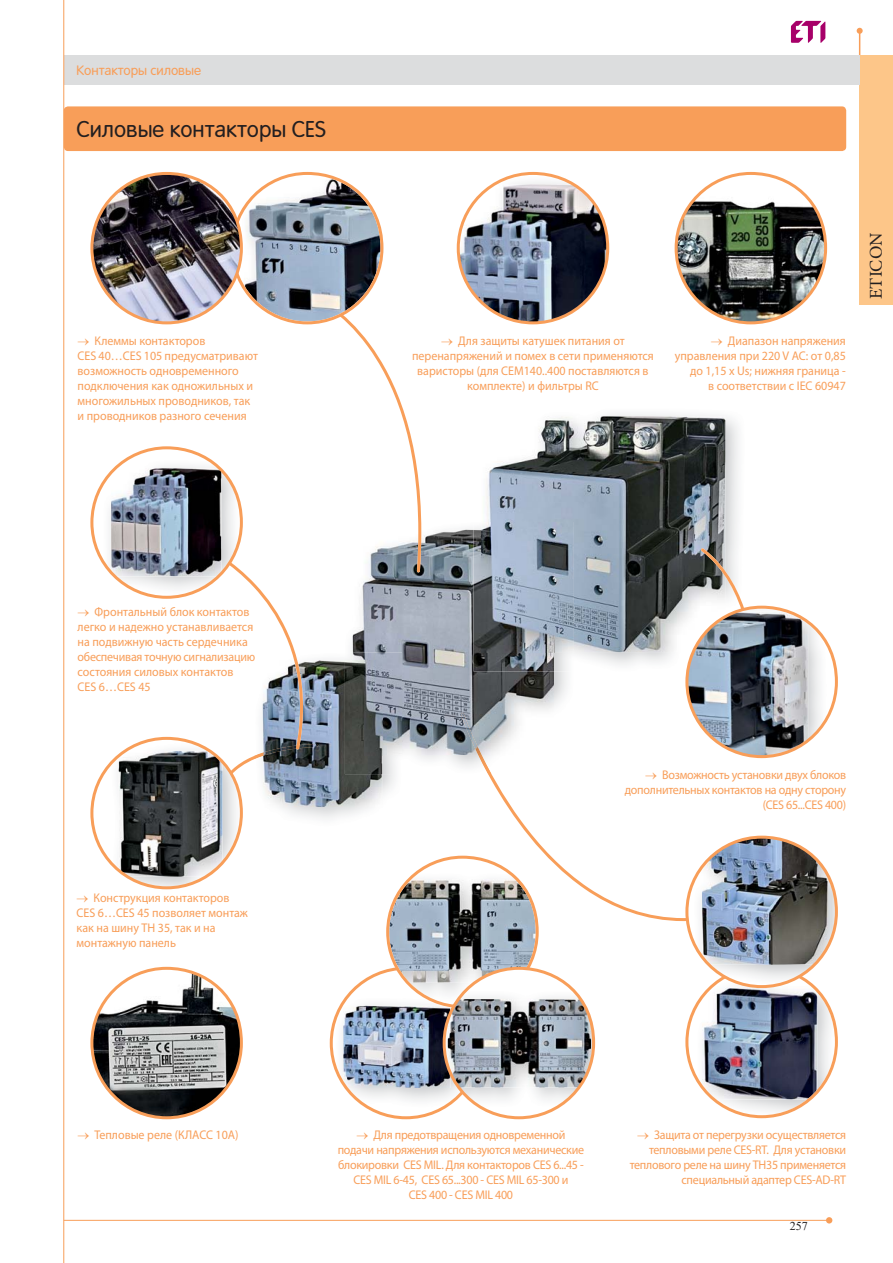
<style>
.page{position:relative;width:893px;height:1263px;background:#fff}
.page>*{position:absolute;margin:0;border:0;box-sizing:border-box;transform-origin:0 0}
.t1{font:22.5px "Rotonda C";color:#231f20}
.t2{font:18px "Minion Pro";letter-spacing:-.005em;color:#231f20}
.t3{font:13.5px "Rotonda C";color:#f89e59}
.t4{font:12.6px/15px "Myriad Pro";letter-spacing:-.005em;color:#f89e59;scale:.95 1}
.t5{font:12px "Times New Roman";color:#231f20}
</style>
<div class="page">
<svg style="left:791px;top:21px;width:34px;height:22px"></svg>
<div style="left:826px;top:1217px;width:6px;height:7px;background:#f89e59;border-radius:50%"></div>
<svg style="left:857px;top:28px;width:6px;height:27px"></svg>
<hr style="left:64px;top:1220px;width:762px;height:1px;background:#f89e59">
<div style="left:859px;top:55px;width:34px;height:250px;background:#fdc689"></div>
<div style="left:64px;top:55px;width:796px;height:30px;background:#dcddde"></div>
<hr style="left:63px;top:0;width:1px;height:1263px;background:#f89e59">
<div style="left:64px;top:106px;width:782px;height:45px;background:#f89e59;border-radius:4px"></div>
<svg style="left:461px;top:774px;width:233px;height:147px"></svg>
<img style="left:92px;top:968px;width:119px;height:112px">
<img style="left:92px;top:968px;width:149px;height:150px;border-radius:50%">
<div style="left:90px;top:967px;width:153px;height:152px;border:3px solid #f89e59;border-radius:50%"></div>
<svg style="left:676px;top:173px;width:149px;height:150px"></svg>
<img style="left:676px;top:186px;width:149px;height:137px">
<div style="left:675px;top:172px;width:152px;height:152px;border:3px solid #f89e59;border-radius:50%"></div>
<img style="left:111px;top:743px;width:130px;height:145px">
<img style="left:118px;top:751px;width:105px;height:126px">
<svg style="left:685px;top:985px;width:153px;height:133px"></svg>
<img style="left:694px;top:864px;width:142px;height:121px">
<img style="left:814px;top:855px;width:16px;height:110px">
<img style="left:702px;top:837px;width:112px;height:128px">
<div style="left:685px;top:836px;width:153px;height:152px;border:3px solid #f89e59;border-radius:50%"></div>
<img style="left:492px;top:176px;width:84px;height:8px">
<img style="left:458px;top:184px;width:148px;height:139px">
<div style="left:457px;top:172px;width:152px;height:152px;border:3px solid #f89e59;border-radius:50%"></div>
<svg style="left:444px;top:968px;width:150px;height:150px"></svg>
<img style="left:539px;top:991px;width:55px;height:116px">
<svg style="left:330px;top:856px;width:209px;height:263px"></svg>
<img style="left:447px;top:999px;width:144px;height:89px">
<div style="left:443px;top:967px;width:152px;height:152px;border:3px solid #f89e59;border-radius:50%"></div>
<img style="left:478px;top:755px;width:13px;height:19px">
<img style="left:421px;top:530px;width:133px;height:225px">
<img style="left:461px;top:713px;width:21px;height:42px">
<img style="left:574px;top:414px;width:165px;height:251px">
<img style="left:473px;top:530px;width:81px;height:141px">
<img style="left:486px;top:416px;width:239px;height:236px">
<img style="left:481px;top:522px;width:93px;height:130px">
<img style="left:481px;top:530px;width:73px;height:122px">
<svg style="left:92px;top:448px;width:149px;height:149px"></svg>
<img style="left:103px;top:460px;width:104px;height:136px">
<img style="left:111px;top:468px;width:96px;height:108px">
<svg style="left:207px;top:172px;width:214px;height:643px"></svg>
<img style="left:92px;top:173px;width:149px;height:150px;border-radius:50%">
<img style="left:92px;top:240px;width:75px;height:83px">
<div style="left:90px;top:172px;width:153px;height:152px;border:3px solid #f89e59;border-radius:50%"></div>
<img style="left:687px;top:607px;width:140px;height:133px">
<svg style="left:695px;top:548px;width:60px;height:63px"></svg>
<img style="left:687px;top:611px;width:121px;height:146px">
<div style="left:685px;top:606px;width:153px;height:152px;border:3px solid #f89e59;border-radius:50%"></div>
<p class="t3" style="left:77px;top:63px;width:126px">Контакторы силовые</p>
<h1 class="t1" style="left:77px;top:116px;width:251px">Силовые контакторы CES</h1>
<p class="t4" style="left:78px;top:333px;width:191px">□ Клеммы контакторов<br>СЕS 40…СЕS 105 предусматривают возможность одновременного подключения как одножильных и многожильных проводников, так и проводников разного сечения</p>
<p class="t4" style="left:412px;top:333px;width:256px;text-align:center">□ Для защиты катушек питания от перенапряжений и помех в сети применяются варисторы (для СЕМ140..400 поставляются в комплекте) и фильтры RC</p>
<p class="t4" style="left:675px;top:333px;width:182px;text-align:right">□ Диапазон напряжения управления при 220 V AC: от 0,85 до 1,15 х Us; нижняя граница -<br>в соответствии с IEC 60947</p>
<h2 class="t2" style="left:865px;top:299px;width:67px;rotate:-90deg">ETICON</h2>
<p class="t4" style="left:78px;top:604px;width:188px">□ Фронтальный блок контактов легко и надежно устанавливается на подвижную часть сердечника обеспечивая точную сигнализацию состояния силовых контактов<br>СЕS 6…СЕS 45</p>
<p class="t4" style="left:77px;top:890px;width:182px">□ Конструкция контакторов<br>СЕS 6…СЕS 45 позволяет монтаж как на шину ТН 35, так и на монтажную панель</p>
<p class="t4" style="left:78px;top:1127px;width:171px">□ Тепловые реле (КЛАСС 10А)</p>
<p class="t4" style="left:625px;top:767px;width:234px;text-align:right">□ Возможность установки двух блоков дополнительных контактов на одну сторону (CES 65...CES 400)</p>
<p class="t4" style="left:338px;top:1127px;width:261px;text-align:center">□ Для предотвращения одновременной подачи напряжения используются механические блокировки CES MIL. Для контакторов CES 6...45 - CES MIL 6-45, CES 65...300 - CES MIL 65-300 и<br>CES 400 - CES MIL 400</p>
<p class="t4" style="left:630px;top:1127px;width:229px;text-align:right">□ Защита от перегрузки осуществляется тепловыми реле CES-RT. Для установки теплового реле на шину ТН35 применяется специальный адаптер СЕS-AD-RT</p>
<p class="t5" style="left:790px;top:1219px;width:19px">257</p>
</div>
